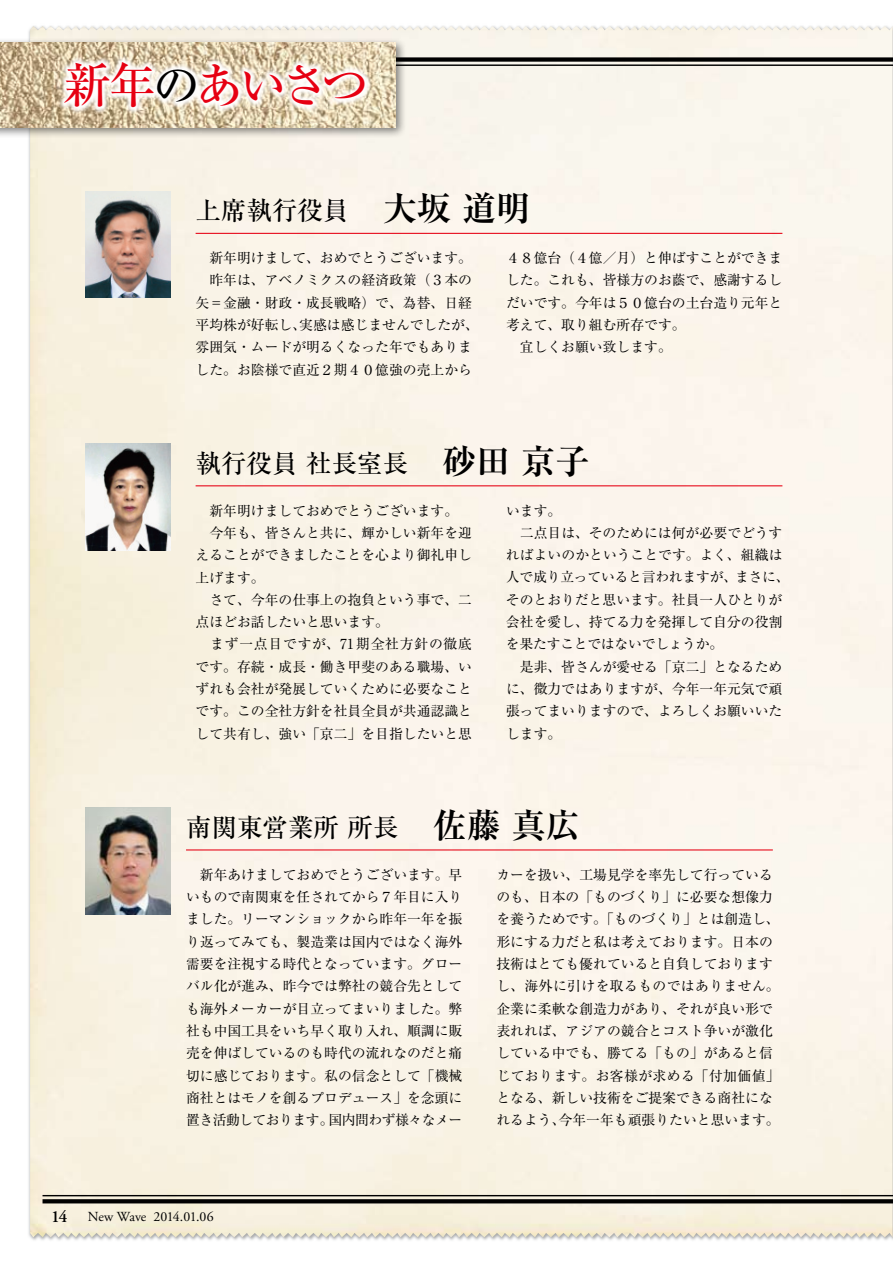
<style>
.page{position:relative;width:893px;height:1263px;background:#fff}
.page>*{position:absolute;margin:0;border:0;box-sizing:border-box;transform-origin:0 0}
.t1{font:500 47.85px "Ryumin Pro";letter-spacing:-.095em;color:#e60012}
.t2{font:500 25.5px "Ryumin Pro";color:#000}
.t3{font:600 16.95px "Adobe Garamond Pro";color:#000}
.t4{font:13.8px/22.4px "Ryumin Pro";color:#000}
.t5{font:13.8px "Adobe Garamond Pro";letter-spacing:-.005em;color:#000}
.s1{color:#000}
.s2{font-weight:700;font-size:34.05px}
</style>
<div class="page">
<img style="left:30px;top:26px;width:859px;height:1211px">
<hr style="left:43px;top:1195px;width:850px;height:1px;background:#000">
<svg style="left:43px;top:1199px;width:850px;height:4px;background:#0c0c0b"></svg>
<div style="left:43px;top:57px;width:850px;height:5px;background:#000"></div>
<hr style="left:43px;top:64px;width:850px;height:2px;background:#000">
<div style="left:0;top:37px;width:406px;height:102px;background:#000;opacity:.5"></div>
<img style="left:0;top:43px;width:395px;height:85px">
<svg style="left:56px;top:54px;width:316px;height:60px"></svg>
<hr style="left:196px;top:233px;width:586px;height:1px;background:#e60012">
<img style="left:85px;top:191px;width:85px;height:107px">
<hr style="left:196px;top:485px;width:586px;height:1px;background:#e60012">
<img style="left:85px;top:444px;width:85px;height:106px">
<hr style="left:186px;top:849px;width:587px;height:1px;background:#e60012">
<img style="left:85px;top:808px;width:85px;height:106px">
<h1 class="t1" style="left:64px;top:48px;width:307px">新年<span class="s1">の</span>あいさつ</h1>
<h2 class="t2" style="left:196px;top:191px;width:336px">上席執行役員<span class="s2">　大坂 道明</span></h2>
<p class="t4" style="left:196px;top:246px;width:285px">　新年明けまして、おめでとうございます。　昨年は、アベノミクスの経済政策（３本の矢＝金融・財政・成長戦略）で、為替、日経平均株が好転し、実感は感じませんでしたが、雰囲気・ムードが明るくなった年でもありました。お陰様で直近２期４０億強の売上から</p>
<p class="t4" style="left:506px;top:246px;width:278px">４８億台（４億／月）と伸ばすことができました。これも、皆様方のお蔭で、感謝するしだいです。今年は５０億台の土台造り元年と考えて、取り組む所存です。<br>　宜しくお願い致します。</p>
<h2 class="t2" style="left:196px;top:443px;width:395px">執行役員 社長室長<span class="s2">　砂田 京子</span></h2>
<p class="t4" style="left:196px;top:498px;width:278px">　新年明けましておめでとうございます。　今年も、皆さんと共に、輝かしい新年を迎えることができましたことを心より御礼申し上げます。<br>　さて、今年の仕事上の抱負という事で、二点ほどお話したいと思います。<br>　まず一点目ですが、71期全社方針の徹底です。存続・成長・働き甲斐のある職場、いずれも会社が発展していくために必要なことです。この全社方針を社員全員が共通認識として共有し、強い「京二」を目指したいと思</p>
<p class="t4" style="left:506px;top:498px;width:285px">います。<br>　二点目は、そのためには何が必要でどうすればよいのかということです。よく、組織は人で成り立っていると言われますが、まさに、そのとおりだと思います。社員一人ひとりが会社を愛し、持てる力を発揮して自分の役割を果たすことではないでしょうか。<br>　是非、皆さんが愛せる「京二」となるために、微力ではありますが、今年一年元気で頑張ってまいりますので、よろしくお願いいたします。</p>
<h2 class="t2" style="left:186px;top:807px;width:395px">南関東営業所 所長<span class="s2">　佐藤 真広</span></h2>
<p class="t4" style="left:186px;top:862px;width:278px;text-align:justify">　新年あけましておめでとうございます。早いもので南関東を任されてから７年目に入りました。リーマンショックから昨年一年を振り返ってみても、製造業は国内ではなく海外需要を注視する時代となっています。グローバル化が進み、昨今では弊社の競合先としても海外メーカーが目立ってまいりました。弊社も中国工具をいち早く取り入れ、順調に販売を伸ばしているのも時代の流れなのだと痛切に感じております。私の信念として「機械商社とはモノを創るプロデュース」を念頭に置き活動しております。国内問わず様々なメー</p>
<p class="t4" style="left:496px;top:862px;width:285px">カーを扱い、工場見学を率先して行っているのも、日本の「ものづくり」に必要な想像力を養うためです。「ものづくり」とは創造し、形にする力だと私は考えております。日本の技術はとても優れていると自負しておりますし、海外に引けを取るものではありません。企業に柔軟な創造力があり、それが良い形で表れれば、アジアの競合とコスト争いが激化している中でも、勝てる「もの」があると信じております。お客様が求める「付加価値」となる、新しい技術をご提案できる商社になれるよう、今年一年も頑張りたいと思います。</p>
<p class="t3" style="left:51px;top:1207px;width:18px">14</p>
<p class="t5" style="left:88px;top:1208px;width:127px">New Wave 2014.01.06</p>
</div>
